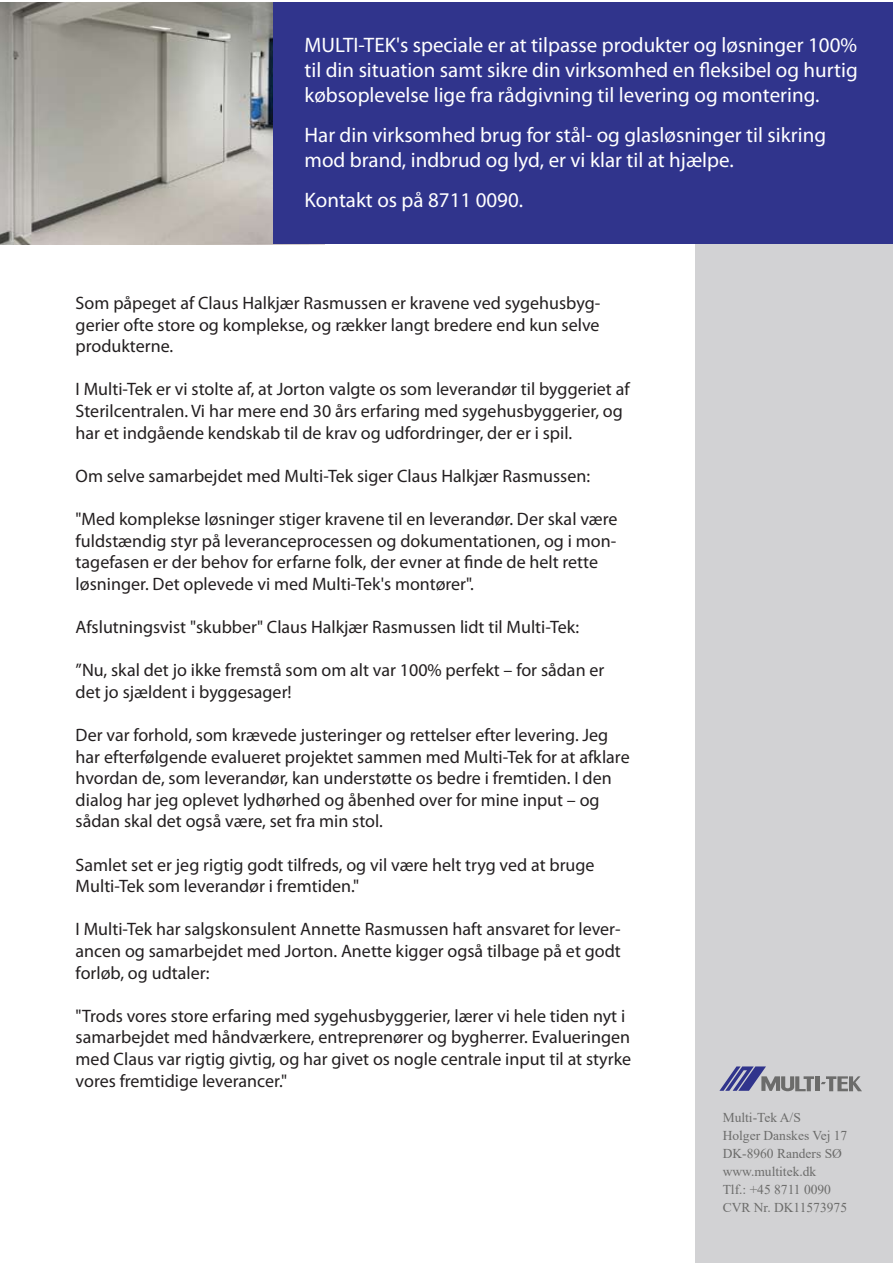
<style>
.page{position:relative;width:893px;height:1263px;background:#fff}
.page>*{position:absolute;margin:0;border:0;box-sizing:border-box;transform-origin:0 0}
.t1{font:21px/25.2px "Myriad Pro";color:#fff;text-align:justify}
.t2{font:18px/21.6px "Myriad Pro";color:#231f20}
.t3{font:13.5px/18px "Times New Roman";color:#6c6c6b}
</style>
<div class="page">
<img style="left:0;top:2px;width:324px;height:243px">
<div style="left:696px;top:0;width:197px;height:1263px;background:#d2d2d4"></div>
<hr style="left:815px;top:1076px;width:4px;height:15px;background:#6c6c6b">
<svg style="left:821px;top:1076px;width:41px;height:15px"></svg>
<svg style="left:719px;top:1066px;width:95px;height:25px"></svg>
<div style="left:274px;top:0;width:619px;height:244px;background:#30348c"></div>
<hr style="left:0;top:0;width:893px;height:1px;background:#fff">
<p class="t1" style="left:304px;top:34px;width:555px">MULTI-TEK's speciale er at tilpasse produkter og løsninger 100% til din situation samt sikre din virksomhed en fleksibel og hurtig købsoplevelse lige fra rådgivning til levering og montering.</p>
<p class="t1" style="left:304px;top:124px;width:523px">Har din virksomhed brug for stål- og glasløsninger til sikring mod brand, indbrud og lyd, er vi klar til at hjælpe.</p>
<p class="t1" style="left:304px;top:189px;width:220px">Kontakt os på 8711 0090.</p>
<p class="t2" style="left:76px;top:294px;width:526px;text-align:justify">Som påpeget af Claus Halkjær Rasmussen er kravene ved sygehusbyg&shy;gerier ofte store og komplekse, og rækker langt bredere end kun selve produkterne.</p>
<p class="t2" style="left:76px;top:380px;width:555px">I Multi-Tek er vi stolte af, at Jorton valgte os som leverandør til byggeriet af<br>Sterilcentralen. Vi har mere end 30 års erfaring med sygehusbyggerier, og har et indgående kendskab til de krav og udfordringer, der er i spil.</p>
<p class="t2" style="left:76px;top:466px;width:516px">Om selve samarbejdet med Multi-Tek siger Claus Halkjær Rasmussen:</p>
<p class="t2" style="left:76px;top:510px;width:543px">"Med komplekse løsninger stiger kravene til en leverandør. Der skal være fuldstændig styr på leveranceprocessen og dokumentationen, og i mon&shy;tagefasen er der behov for erfarne folk, der evner at finde de helt rette løsninger. Det oplevede vi med Multi-Tek's montører".</p>
<p class="t2" style="left:76px;top:618px;width:505px">Afslutningsvist "skubber" Claus Halkjær Rasmussen lidt til Multi-Tek:</p>
<p class="t2" style="left:76px;top:661px;width:530px">”Nu, skal det jo ikke fremstå som om alt var 100% perfekt – for sådan er det jo sjældent i byggesager!</p>
<p class="t2" style="left:76px;top:726px;width:556px">Der var forhold, som krævede justeringer og rettelser efter levering. Jeg har efterfølgende evalueret projektet sammen med Multi-Tek for at afklare hvordan de, som leverandør, kan understøtte os bedre i fremtiden. I den dialog har jeg oplevet lydhørhed og åbenhed over for mine input – og sådan skal det også være, set fra min stol.</p>
<p class="t2" style="left:76px;top:855px;width:520px">Samlet set er jeg rigtig godt tilfreds, og vil være helt tryg ved at bruge<br>Multi-Tek som leverandør i fremtiden."</p>
<p class="t2" style="left:76px;top:920px;width:547px;text-align:justify">I Multi-Tek har salgskonsulent Annette Rasmussen haft ansvaret for lever&shy;ancen og samarbejdet med Jorton. Anette kigger også tilbage på et godt forløb, og udtaler:</p>
<p class="t2" style="left:76px;top:1006px;width:557px">"Trods vores store erfaring med sygehusbyggerier, lærer vi hele tiden nyt i samarbejdet med håndværkere, entreprenører og bygherrer. Evalueringen med Claus var rigtig givtig, og har givet os nogle centrale input til at styrke vores fremtidige leverancer."</p>
<p class="t3" style="left:723px;top:1110px;width:126px">Multi-Tek A/S<br>Holger Danskes Vej 17<br>DK-8960 Randers SØ www.multitek.dk<br>Tlf.: +45 8711 0090<br>CVR Nr. DK11573975</p>
</div>
